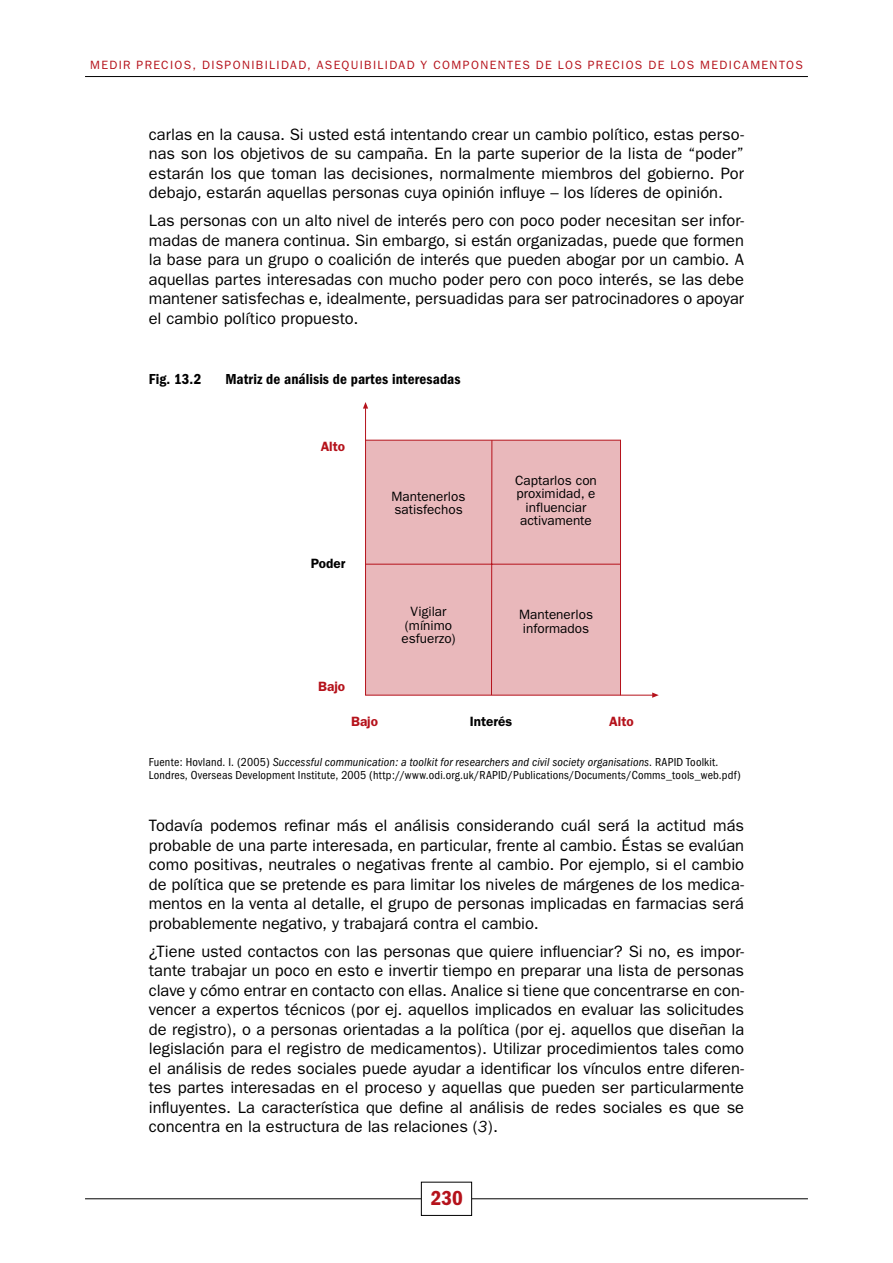
<style>
.page{position:relative;width:893px;height:1263px;background:#fff}
.page>*{position:absolute;margin:0;border:0;box-sizing:border-box;transform-origin:0 0}
.t1{font:600 condensed 21px "Franklin Gothic";color:#b5121b}
.t2{font:16.5px/19.5px "Franklin Gothic";color:#000;text-align:justify}
.t3{font:600 condensed 15px "Franklin Gothic";letter-spacing:.005em;color:#000}
.t4{font:13.5px/13.5px "Franklin Gothic";color:#000}
.t5{font:600 13.5px "Franklin Gothic";color:#b5121b}
.t6{font:600 13.5px "Franklin Gothic";color:#000}
.t7{font:condensed 12px/13.5px "Franklin Gothic";letter-spacing:.015em;color:#000}
.t8{font:12px "Franklin Gothic";letter-spacing:.115em;color:#b5121b}
.s1{font-style:italic}
</style>
<div class="page">
<hr style="left:85px;top:1198px;width:723px;height:1px;background:#000">
<div style="left:421px;top:1182px;width:51px;height:33px;background:#fff"></div>
<div style="left:421px;top:1182px;width:51px;height:34px;border:1px solid #000"></div>
<hr style="left:85px;top:76px;width:723px;height:1px;background:#000">
<div style="left:365px;top:440px;width:256px;height:255px;background:#e9b8bb;border:1px solid #b5121b"></div>
<hr style="left:491px;top:440px;width:1px;height:255px;background:#b5121b">
<hr style="left:366px;top:564px;width:254px;height:1px;background:#b5121b">
<hr style="left:365px;top:408px;width:1px;height:32px;background:#b5121b">
<svg style="left:363px;top:402px;width:5px;height:7px"></svg>
<hr style="left:621px;top:695px;width:32px;height:1px;background:#b5121b">
<svg style="left:652px;top:692px;width:7px;height:6px"></svg>
<p class="t8" style="left:90px;top:58px;width:19px">Medi</p>
<p class="t8" style="left:123px;top:58px;width:39px">r precios</p>
<p class="t8" style="left:192px;top:58px;width:18px">, dis</p>
<p class="t8" style="left:225px;top:58px;width:48px">poni bilidad</p>
<p class="t8" style="left:307px;top:58px;width:19px">, ase</p>
<p class="t8" style="left:342px;top:58px;width:40px">quibilidad</p>
<p class="t8" style="left:421px;top:58px;width:23px">y com</p>
<p class="t8" style="left:463px;top:58px;width:104px">ponentes de los</p>
<p class="t8" style="left:588px;top:58px;width:26px">precios</p>
<p class="t8" style="left:648px;top:58px;width:31px">de los</p>
<p class="t8" style="left:700px;top:58px;width:10px">medicame</p>
<p class="t8" style="left:770px;top:58px;width:26px">ntos</p>
<p class="t2" style="left:149px;top:125px;width:597px">carlas en la causa. Si usted está intentando crear un cambio político, estas perso&shy;nas son los objetivos de su campaña. En la parte superior de la lista de “poder” estarán los que toman las decisiones, normalmente miembros del gobierno. Por debajo, estarán aquellas personas cuya opinión influye – los líderes de opinión.</p>
<p class="t2" style="left:149px;top:211px;width:597px">Las personas con un alto nivel de interés pero con poco poder necesitan ser infor&shy;madas de manera continua. Sin embargo, si están organizadas, puede que formen la base para un grupo o coalición de interés que pueden abogar por un cambio. A aquellas partes interesadas con mucho poder pero con poco interés, se las debe mantener satisfechas e, idealmente, persuadidas para ser patrocinadores o apoyar el cambio político propuesto.</p>
<p class="t3" style="left:149px;top:371px;width:54px">Fig. 13.2</p>
<p class="t3" style="left:225px;top:371px;width:237px">Matriz de análisis de partes interesadas</p>
<p class="t5" style="left:321px;top:438px;width:26px">alto</p>
<p class="t6" style="left:311px;top:555px;width:36px">Poder</p>
<p class="t5" style="left:318px;top:678px;width:28px">Bajo</p>
<p class="t4" style="left:392px;top:489px;width:75px">Mantenerlos satisfechos</p>
<p class="t4" style="left:401px;top:605px;width:56px;text-align:center">Vigilar (mínimo esfuerzo)</p>
<p class="t4" style="left:515px;top:474px;width:83px;text-align:center">Captarlos con proximidad, e influenciar activamente</p>
<p class="t4" style="left:519px;top:608px;width:75px">Mantenerlos informados</p>
<p class="t5" style="left:351px;top:714px;width:28px">Bajo</p>
<p class="t6" style="left:470px;top:714px;width:44px">Interés</p>
<p class="t5" style="left:609px;top:714px;width:26px">alto</p>
<p class="t7" style="left:149px;top:755px;width:594px">Fuente: Hovland. I. (2005) <span class="s1">Successful communication: a toolkit for researchers and civil society organisations</span>. RAPID Toolkit.<br>Londres, Overseas Development Institute, 2005 (http://www.odi.org.uk/RAPID/Publications/Documents/Comms_tools_web.pdf)</p>
<p class="t2" style="left:149px;top:816px;width:597px">Todavía podemos refinar más el análisis considerando cuál será la actitud más probable de una parte interesada, en particular, frente al cambio. Éstas se evalúan como positivas, neutrales o negativas frente al cambio. Por ejemplo, si el cambio de política que se pretende es para limitar los niveles de márgenes de los medica&shy;mentos en la venta al detalle, el grupo de personas implicadas en farmacias será probablemente negativo, y trabajará contra el cambio.</p>
<p class="t2" style="left:149px;top:941px;width:597px">¿Tiene usted contactos con las personas que quiere influenciar? Si no, es impor&shy;tante trabajar un poco en esto e invertir tiempo en preparar una lista de personas clave y cómo entrar en contacto con ellas. Analice si tiene que concentrarse en con&shy;vencer a expertos técnicos (por ej. aquellos implicados en evaluar las solicitudes de registro), o a personas orientadas a la política (por ej. aquellos que diseñan la legislación para el registro de medicamentos). Utilizar procedimientos tales como el análisis de redes sociales puede ayudar a identificar los vínculos entre diferen&shy;tes partes interesadas en el proceso y aquellas que pueden ser particularmente influyentes. La característica que define al análisis de redes sociales es que se concentra en la estructura de las relaciones (<span class="s1">3</span>).</p>
<p class="t1" style="left:431px;top:1186px;width:34px">230</p>
</div>
